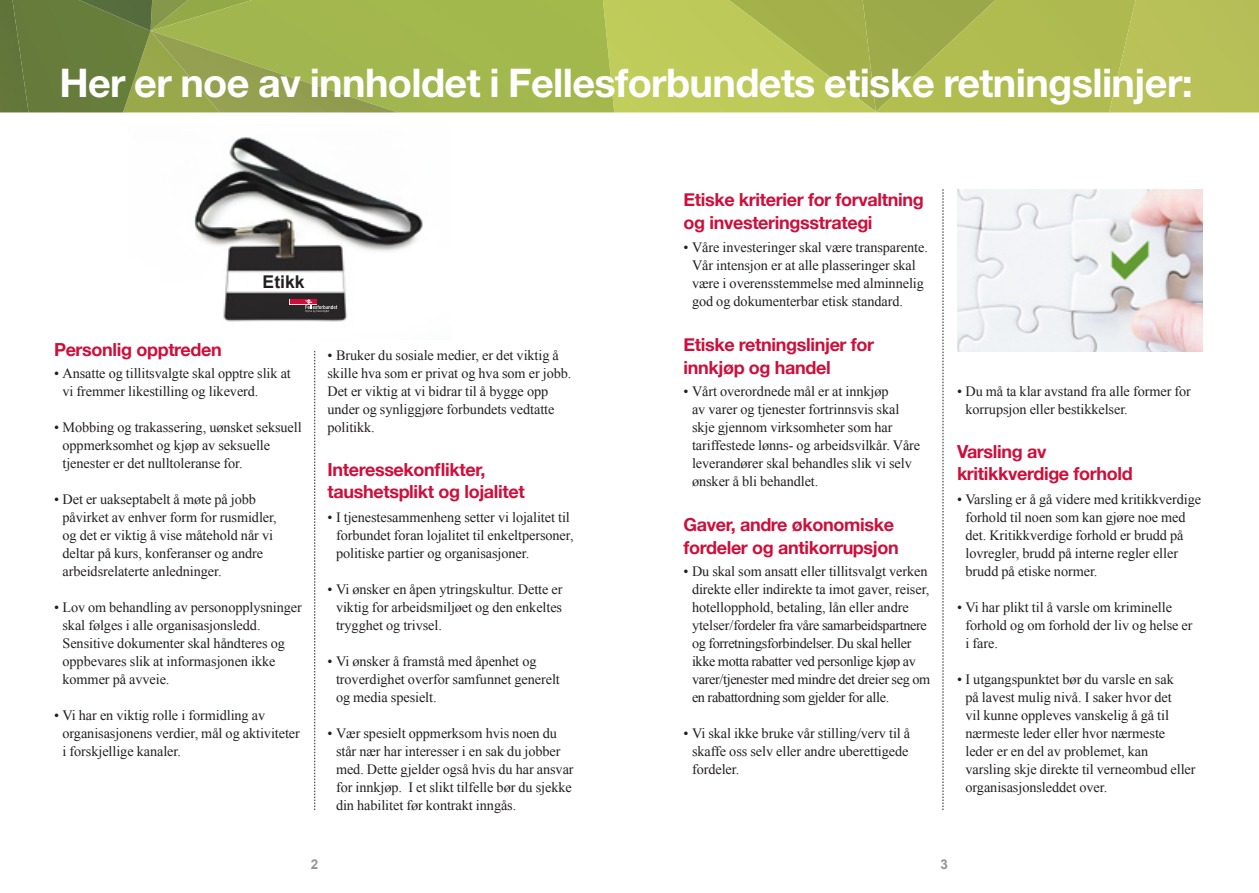
<style>
.page{position:relative;width:1259px;height:893px;background:#fff}
.page>*{position:absolute;margin:0;border:0;box-sizing:border-box;transform-origin:0 0}
.Tittel{font:700 39.6px "Helvetica Neue LT Std";letter-spacing:-.015em;color:#fff}
.MT{font:700 18px/22.5px "Helvetica Neue";letter-spacing:-.02em;color:#cd0f3b}
.t1{font:700 17.55px "Arial";color:#231f20}
.t2{font:14.25px/18px "Times New Roman";letter-spacing:-.005em;color:#231f20}
.t3{font:14.25px/18px "Times New Roman";letter-spacing:-.025em;color:#231f20}
.t4{font:700 13.5px "Arial";color:#939598}
</style>
<div class="page">
<svg style="left:603px;top:0;width:656px;height:113px;background:#b3be54"></svg>
<div style="left:398px;top:0;width:216px;height:112px;background:#a3b84d"></div>
<svg style="left:0;top:0;width:398px;height:112px;background:#889b47"></svg>
<svg style="left:314px;top:351px;width:1px;height:459px"></svg>
<svg style="left:942px;top:189px;width:1px;height:621px"></svg>
<img style="left:957px;top:189px;width:245px;height:163px">
<img style="left:194px;top:137px;width:229px;height:185px">
<div style="left:248px;top:274px;width:69px;height:16px;background:#fff"></div>
<svg style="left:290px;top:299px;width:47px;height:13px"></svg>
<p class="Tittel" style="left:59px;top:58px;width:1135px">Her er noe av innholdet i Fellesforbundets etiske retningslinjer:</p>
<p class="t1" style="left:263px;top:270px;width:43px">Etikk</p>
<p class="MT" style="left:54px;top:338px;width:169px">Personlig opptreden</p>
<p class="t2" style="left:63px;top:364px;width:230px;text-indent:-9px">• Ansatte og tillitsvalgte skal opptre slik at vi fremmer likestilling og likeverd.</p>
<p class="t2" style="left:63px;top:418px;width:241px;text-indent:-9px">• Mobbing og trakassering, uønsket seksuell oppmerksomhet og kjøp av seksuelle tjenester er det nulltoleranse for.</p>
<p class="t2" style="left:63px;top:490px;width:216px;text-indent:-9px">• Det er uakseptabelt å møte på jobb påvirket av enhver form for rusmidler, og det er viktig å vise måtehold når vi deltar på kurs, konferanser og andre arbeidsrelaterte anledninger.</p>
<p class="t2" style="left:63px;top:598px;width:241px;text-indent:-9px">• Lov om behandling av personopplysninger skal følges i alle organisasjonsledd.<br>Sensitive dokumenter skal håndteres og oppbevares slik at informasjonen ikke kommer på avveie.</p>
<p class="t2" style="left:63px;top:706px;width:239px;text-indent:-9px">• Vi har en viktig rolle i formidling av organisasjonens verdier, mål og aktiviteter i forskjellige kanaler.</p>
<p class="t2" style="left:327px;top:346px;width:245px">• Bruker du sosiale medier, er det viktig å skille hva som er privat og hva som er jobb.<br>Det er viktig at vi bidrar til å bygge opp under og synliggjøre forbundets vedtatte politikk.</p>
<p class="MT" style="left:327px;top:457px;width:199px">Interessekonflikter, taushetsplikt og lojalitet</p>
<p class="t2" style="left:336px;top:508px;width:239px;text-indent:-9px">• I tjenestesammenheng setter vi lojalitet til forbundet foran lojalitet til enkeltpersoner, politiske partier og organisasjoner.</p>
<p class="t2" style="left:336px;top:580px;width:228px;text-align:justify;text-indent:-9px">• Vi ønsker en åpen ytringskultur. Dette er viktig for arbeidsmiljøet og den enkeltes trygghet og trivsel.</p>
<p class="t2" style="left:336px;top:652px;width:225px;text-indent:-9px">• Vi ønsker å framstå med åpenhet og troverdighet overfor samfunnet generelt og media spesielt.</p>
<p class="t2" style="left:336px;top:724px;width:239px;text-indent:-9px">• Vær spesielt oppmerksom hvis noen du står nær har interesser i en sak du jobber med. Dette gjelder også hvis du har ansvar for innkjøp. I et slikt tilfelle bør du sjekke din habilitet før kontrakt inngås.</p>
<p class="MT" style="left:683px;top:188px;width:242px">Etiske kriterier for forvaltning og investeringsstrategi</p>
<p class="t2" style="left:692px;top:238px;width:237px;text-indent:-9px">• Våre investeringer skal være transparente.<br>Vår intensjon er at alle plasseringer skal være i overensstemmelse med alminnelig god og dokumenterbar etisk standard.</p>
<p class="MT" style="left:683px;top:333px;width:192px">Etiske retningslinjer for innkjøp og handel</p>
<p class="t2" style="left:692px;top:382px;width:230px;text-indent:-9px">• Vårt overordnede mål er at innkjøp<br>av varer og tjenester fortrinnsvis skal skje gjennom virksomheter som har tariffestede lønns- og arbeidsvilkår. Våre leverandører skal behandles slik vi selv ønsker å bli behandlet.</p>
<p class="MT" style="left:683px;top:513px;width:217px">Gaver, andre økonomiske fordeler og antikorrupsjon</p>
<p class="t3" style="left:692px;top:562px;width:240px;text-indent:-9px">• Du skal som ansatt eller tillitsvalgt verken direkte eller indirekte ta imot gaver, reiser, hotellopphold, betaling, lån eller andre ytelser/fordeler fra våre samarbeidspartnere og forretningsforbindelser. Du skal heller ikke motta rabatter ved personlige kjøp av varer/tjenester med mindre det dreier seg om en rabattordning som gjelder for alle.</p>
<p class="t2" style="left:692px;top:724px;width:220px;text-indent:-9px">• Vi skal ikke bruke vår stilling/verv til å skaffe oss selv eller andre uberettigede fordeler.</p>
<p class="t2" style="left:965px;top:382px;width:227px;text-indent:-9px">• Du må ta klar avstand fra alle former for korrupsjon eller bestikkelser.</p>
<p class="MT" style="left:957px;top:439px;width:177px">Varsling av kritikkverdige forhold</p>
<p class="t2" style="left:965px;top:490px;width:237px;text-indent:-9px">• Varsling er å gå videre med kritikkverdige forhold til noen som kan gjøre noe med det. Kritikkverdige forhold er brudd på lovregler, brudd på interne regler eller brudd på etiske normer.</p>
<p class="t2" style="left:965px;top:598px;width:229px;text-indent:-9px">• Vi har plikt til å varsle om kriminelle forhold og om forhold der liv og helse er i fare.</p>
<p class="t2" style="left:965px;top:670px;width:231px;text-indent:-9px">• I utgangspunktet bør du varsle en sak<br>på lavest mulig nivå. I saker hvor det<br>vil kunne oppleves vanskelig å gå til nærmeste leder eller hvor nærmeste leder er en del av problemet, kan varsling skje direkte til verneombud eller organisasjonsleddet over.</p>
<p class="t4" style="left:311px;top:855px;width:9px">2</p>
<p class="t4" style="left:940px;top:855px;width:9px">3</p>
</div>
